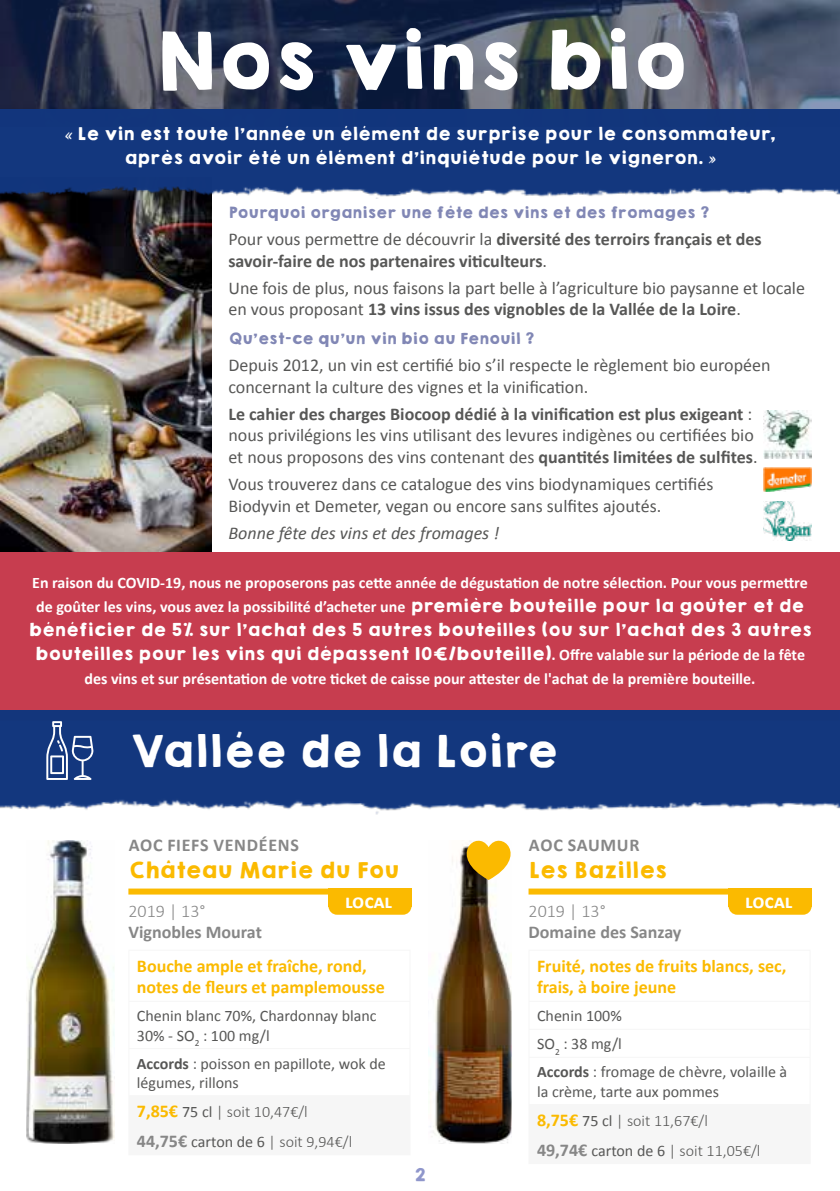
<style>
.page{position:relative;width:840px;height:1191px;background:#fff}
.page>*{position:absolute;margin:0;border:0;box-sizing:border-box;transform-origin:0 0}
.t1{font:72px "KGHAPPY Solid";color:#fff}
.t2{font:40px "KGHAPPY Solid";color:#fff}
.t3{font:20px "KGHAPPY Solid";color:#fbba00}
.t4{font:700 20px "Calibri";color:#fff}
.t5{font:18px/21.6px "Calibri";color:#575756}
.t6{font:700 18px/21.6px "Calibri";color:#575756}
.t7{font:700 18px/21.6px "Calibri";color:#fbba00}
.t8{font:700 18px "Calibri";letter-spacing:.04em;color:#878787}
.t9{font:italic 18px "Calibri";color:#575756}
.t10{font:300 18px "Calibri";color:#878787}
.t11{font:700 16px/24px "Calibri";color:#fff}
.t12{font:16px/24px "KGHAPPY Solid";color:#fff;text-align:center}
.t13{font:16px/28px "Calibri";color:#575756}
.t14{font:300 16px/29.6px "Calibri";color:#575756}
.t15{font:16px "KGHAPPY Solid";color:#8f96cb}
.t16{font:14px "KGHAPPY Solid";color:#8187b5}
.s1{font-family:"Edo SZ"}
.s2{font-weight:400}
.s3{font-weight:700}
.s4{font-family:"KGHAPPY Solid";font-weight:400}
.s5{font-family:"Calibri";font-weight:700}
.s6{font-weight:700;font-size:18px;color:#fbba00}
.s7{font-weight:700;font-size:18px;color:#878787}
.s8{font-weight:300}
</style>
<div class="page">
<img style="left:0;top:198px;width:211px;height:354px">
<div style="left:0;top:552px;width:839px;height:168px;background:#c73d4f"></div>
<img style="left:763px;top:410px;width:48px;height:48px">
<img style="left:763px;top:467px;width:48px;height:25px">
<img style="left:0;top:710px;width:839px;height:105px">
<svg style="left:46px;top:721px;width:47px;height:59px"></svg>
<div style="left:528px;top:888px;width:283px;height:6px;background:#fbba00"></div>
<div style="left:728px;top:888px;width:83px;height:26px;background:#fbba00;border-radius:9px"></div>
<hr style="left:528px;top:949px;width:282px;height:1px;background:#f6f6f6">
<hr style="left:528px;top:950px;width:1px;height:50px;background:#f6f6f6">
<hr style="left:809px;top:950px;width:1px;height:50px;background:#f6f6f6">
<hr style="left:528px;top:1000px;width:282px;height:1px;background:#f6f6f6">
<hr style="left:528px;top:1028px;width:282px;height:1px;background:#f6f6f6">
<hr style="left:528px;top:1056px;width:282px;height:1px;background:#f6f6f6">
<hr style="left:528px;top:1057px;width:1px;height:47px;background:#f6f6f6">
<hr style="left:809px;top:1057px;width:1px;height:47px;background:#f6f6f6">
<hr style="left:528px;top:1163px;width:282px;height:1px;background:#f6f6f6">
<img style="left:428px;top:844px;width:83px;height:299px">
<svg style="left:466px;top:840px;width:45px;height:40px"></svg>
<div style="left:128px;top:888px;width:283px;height:6px;background:#fbba00"></div>
<hr style="left:128px;top:949px;width:282px;height:1px;background:#f6f6f6">
<hr style="left:128px;top:950px;width:1px;height:50px;background:#f6f6f6">
<hr style="left:409px;top:950px;width:1px;height:50px;background:#f6f6f6">
<hr style="left:128px;top:1000px;width:282px;height:1px;background:#f6f6f6">
<hr style="left:128px;top:1001px;width:1px;height:47px;background:#f6f6f6">
<hr style="left:409px;top:1001px;width:1px;height:47px;background:#f6f6f6">
<hr style="left:128px;top:1048px;width:282px;height:1px;background:#f6f6f6">
<hr style="left:128px;top:1049px;width:1px;height:46px;background:#f6f6f6">
<hr style="left:409px;top:1049px;width:1px;height:46px;background:#f6f6f6">
<hr style="left:128px;top:1154px;width:282px;height:1px;background:#f6f6f6">
<img style="left:26px;top:840px;width:88px;height:303px">
<div style="left:328px;top:888px;width:83px;height:26px;background:#fbba00;border-radius:9px"></div>
<svg style="left:0;top:0;width:839px;height:110px;background:#394359"></svg>
<img style="left:0;top:110px;width:839px;height:88px">
<img style="left:763px;top:502px;width:48px;height:38px">
<h1 class="t1" style="left:153px;top:5px;width:534px">Nos vins bio</h1>
<p class="t12" style="left:65px;top:121px;width:711px"><span class="s1">«</span> Le vin est toute l’année un élément de surprise pour le consommateur, après avoir été un élément d’inquiétude pour le vigneron. <span class="s1">»</span></p>
<p class="t16" style="left:228px;top:201px;width:482px">Pourquoi organiser une fête des vins et des fromages ?</p>
<p class="t6" style="left:228px;top:228px;width:534px"><span class="s2">Pour vous permettre de découvrir la</span> diversité des terroirs français et des savoir-faire de nos partenaires viticulteurs<span class="s2">.</span></p>
<p class="t5" style="left:228px;top:277px;width:577px">Une fois de plus, nous faisons la part belle à l’agriculture bio paysanne et locale en vous proposant <span class="s3">13 vins issus des vignobles de la Vallée de la Loire</span>.</p>
<p class="t16" style="left:228px;top:327px;width:307px">Qu’est-ce qu’un vin bio au Fenouil ?</p>
<p class="t5" style="left:228px;top:354px;width:543px">Depuis 2012, un vin est certifié bio s’il respecte le règlement bio européen concernant la culture des vignes et la vinification.</p>
<p class="t5" style="left:228px;top:403px;width:530px"><span class="s3">Le cahier des charges Biocoop dédié à la vinification est plus exigeant</span> : nous privilégions les vins utilisant des levures indigènes ou certifiées bio et nous proposons des vins contenant des <span class="s3">quantités limitées de sulfites</span>.</p>
<p class="t5" style="left:228px;top:473px;width:486px">Vous trouverez dans ce catalogue des vins biodynamiques certifiés<br>Biodyvin et Demeter, vegan ou encore sans sulfites ajoutés.</p>
<p class="t9" style="left:228px;top:521px;width:272px">Bonne fête des vins et des fromages !</p>
<p class="t11" style="left:32px;top:571px;width:776px">En raison du COVID-19, nous ne proposerons pas cette année de dégustation de notre sélection. Pour vous permettre de goûter les vins, vous avez la possibilité d’acheter une <span class="s4">première bouteille pour la goûter et de</span></p>
<p class="t12" style="left:28px;top:618px;width:784px">bénéficier de 5% sur l’achat des 5 autres bouteilles (ou sur l’achat des 3 autres bouteilles pour les vins qui dépassent 10€/bouteille)<span class="s5">. Offre valable sur la période de la fête</span></p>
<p class="t11" style="left:84px;top:667px;width:672px">des vins et sur présentation de votre ticket de caisse pour attester de l'achat de la première bouteille.</p>
<h2 class="t2" style="left:128px;top:720px;width:430px">Vallée de la Loire</h2>
<p class="t8" style="left:129px;top:834px;width:171px">AOC FIEFS VENDÉENS</p>
<p class="t3" style="left:128px;top:854px;width:272px">Château Marie du Fou</p>
<p class="t10" style="left:128px;top:899px;width:79px">2019 | 13°</p>
<p class="t8" style="left:128px;top:920px;width:135px">Vignobles Mourat</p>
<p class="t4" style="left:345px;top:888px;width:48px">local</p>
<p class="t7" style="left:137px;top:955px;width:249px">Bouche ample et fraîche, rond, notes de fleurs et pamplemousse</p>
<p class="t13" style="left:137px;top:1006px;width:241px;line-height:19.2px">Chenin blanc 70%, Chardonnay blanc<br>30% - SO<sub>2</sub> : 100 mg/l</p>
<p class="t13" style="left:137px;top:1053px;width:250px;line-height:19.2px"><span class="s3">Accords</span> : poisson en papillote, wok de légumes, rillons</p>
<p class="t14" style="left:137px;top:1097px;width:217px"><span class="s6">7,85€</span> <span class="s2">75 cl</span> | soit 10,47€/l<br><span class="s7">44,75€</span> <span class="s2">carton de 6</span> | soit 9,94€/l</p>
<p class="t15" style="left:414px;top:1162px;width:13px">2</p>
<p class="t8" style="left:528px;top:834px;width:112px">AOC SAUMUR</p>
<p class="t3" style="left:528px;top:854px;width:140px">Les Bazilles</p>
<p class="t10" style="left:528px;top:899px;width:79px">2019 | 13°</p>
<p class="t8" style="left:528px;top:920px;width:154px">Domaine des Sanzay</p>
<p class="t4" style="left:744px;top:888px;width:48px">local</p>
<p class="t7" style="left:536px;top:955px;width:251px">Fruité, notes de fruits blancs, sec, frais, à boire jeune</p>
<p class="t13" style="left:536px;top:1002px;width:251px">Chenin 100%<br>SO<sub>2</sub> : 38 mg/l<br><span class="s3">Accords</span> : fromage de chèvre, volaille à</p>
<p class="t13" style="left:536px;top:1076px;width:225px;line-height:29.6px">la crème, tarte aux pommes<br><span class="s6">8,75€</span> 75 cl <span class="s8">| soit 11,67€/l<br></span><span class="s7">49,74€</span> carton de 6 <span class="s8">| soit 11,05€/l</span></p>
</div>
